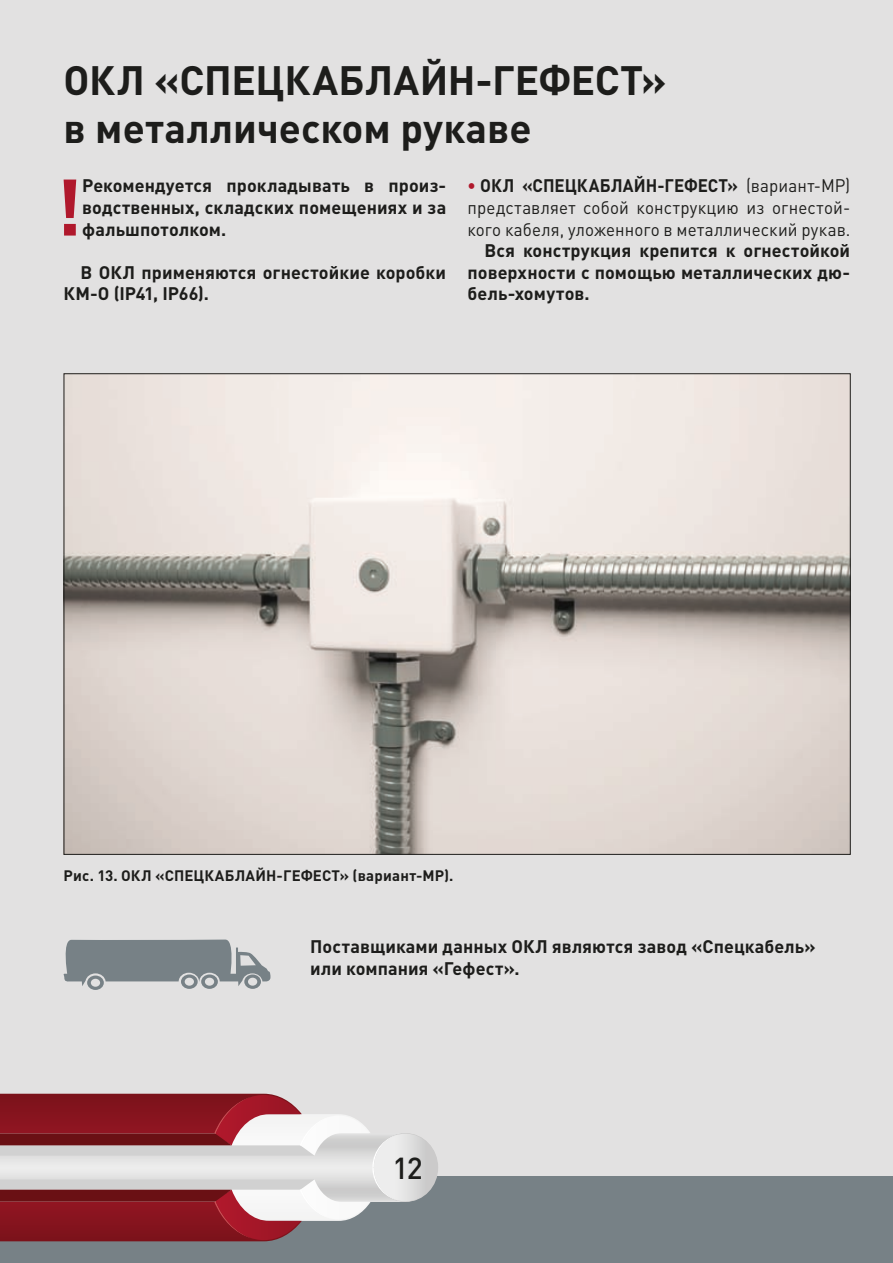
<style>
.page{position:relative;width:893px;height:1263px;background:#e2e1e1}
.page>*{position:absolute;margin:0;border:0;box-sizing:border-box;transform-origin:0 0}
.t1{font:700 78.6px "DIN Pro";color:#b0182c}
.t2{font:700 40.5px/48.6px "DIN Pro";color:#1d1d1b}
.t3{font:500 30px "DIN Pro";color:#1d1d1b}
.t4{font:700 18px/21.6px "DIN Pro";letter-spacing:.005em;color:#1d1d1b;text-align:justify}
.t5{font:18px/21.6px "DIN Pro";letter-spacing:.01em;color:#1d1d1b;text-align:justify;scale:.94 1}
.t6{font:700 15px "DIN Pro";letter-spacing:.015em;color:#1d1d1b}
.s1{font-weight:700;color:#b0182c}
.s2{font-weight:700}
</style>
<div class="page">
<div style="left:0;top:1176px;width:893px;height:87px;background:#778186"></div>
<svg style="left:374px;top:1133px;width:64px;height:69px"></svg>
<svg style="left:0;top:1094px;width:402px;height:147px"></svg>
<div style="left:374px;top:1134px;width:63px;height:67px;background:linear-gradient(to right,#f7f7f7,#c9c8c8);border-radius:50%"></div>
<img style="left:66px;top:375px;width:783px;height:478px">
<svg style="left:64px;top:939px;width:206px;height:51px"></svg>
<h2 class="t2" style="left:64px;top:60px;width:604px">ОКЛ «СПЕЦКАБЛАЙН-ГЕФЕСТ» в металлическом рукаве</h2>
<h1 class="t1" style="left:55px;top:179px;width:29px">!</h1>
<p class="t4" style="left:82px;top:177px;width:366px">Рекомендуется прокладывать в произ&shy;водственных, складских помещениях и за фальшпотолком.</p>
<p class="t4" style="left:64px;top:263px;width:384px;text-indent:17px">В ОКЛ применяются огнестойкие коробки<br>КМ-О (IP41, IP66).</p>
<p class="t5" style="left:468px;top:177px;width:409px"><span class="s1">•</span> <span class="s2">ОКЛ «СПЕЦКАБЛАЙН-ГЕФЕСТ»</span> (вариант-МР) представляет собой конструкцию из огнестой&shy;кого кабеля, уложенного в металлический рукав.</p>
<p class="t4" style="left:468px;top:241px;width:384px;text-indent:17px">Вся конструкция крепится к огнестойкой поверхности с помощью металлических дю&shy;бель-хомутов.</p>
<p class="t6" style="left:64px;top:870px;width:391px">Рис. 13. ОКЛ «СПЕЦКАБЛАЙН-ГЕФЕСТ» (вариант-МР).</p>
<p class="t4" style="left:310px;top:938px;width:507px">Поставщиками данных ОКЛ являются завод «Спецкабель» или компания «Гефест».</p>
<h3 class="t3" style="left:393px;top:1157px;width:32px">12</h3>
</div>
